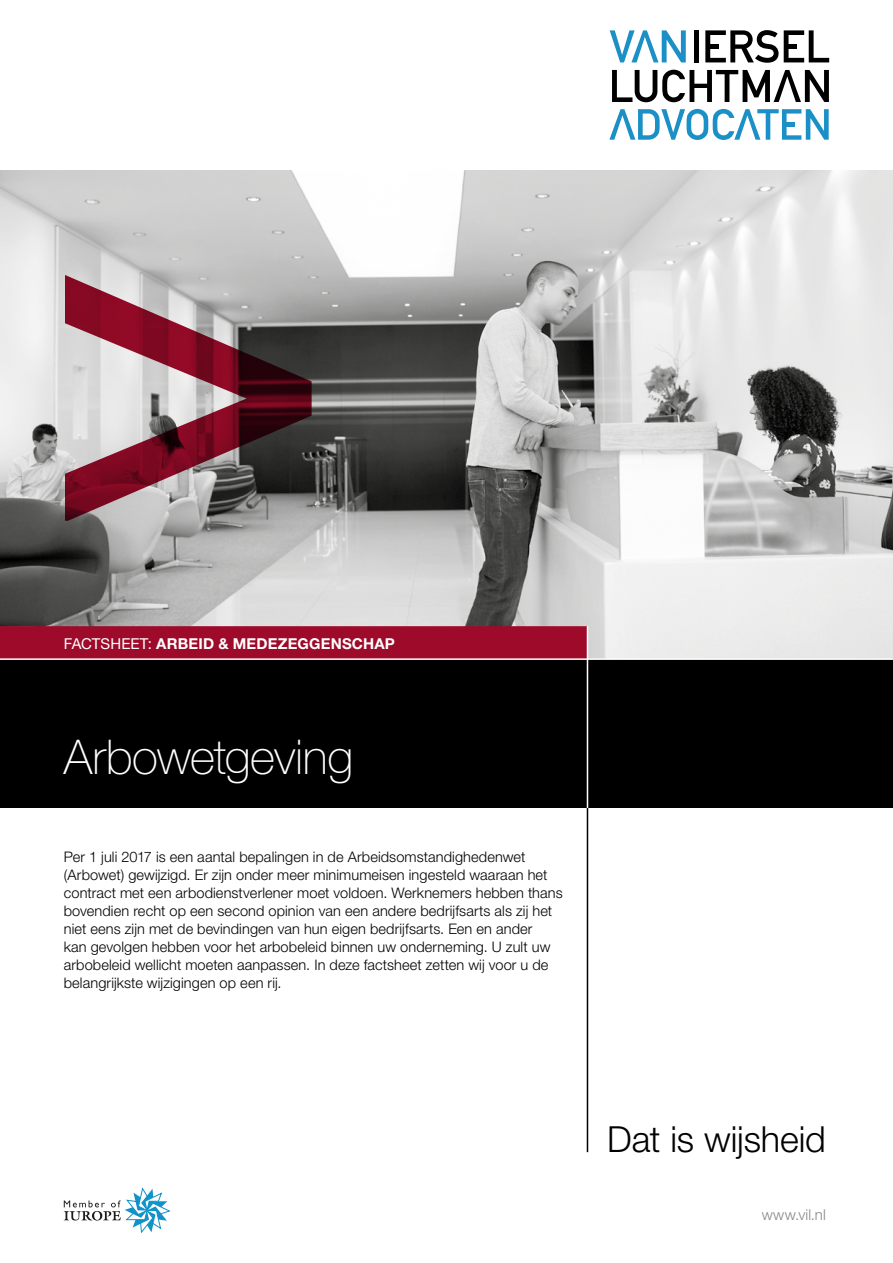
<style>
.page{position:relative;width:893px;height:1263px;background:#fff}
.page>*{position:absolute;margin:0;border:0;box-sizing:border-box;transform-origin:0 0}
.t1{font:100 48px "Helvetica Neue";letter-spacing:-.01em;color:#fff}
.t2{font:300 36px "Helvetica Neue";letter-spacing:-.005em;color:#000}
.t3{font:700 15px "Helvetica Neue";letter-spacing:.015em;color:#fff}
.t4{font:300 15px "Helvetica Neue";letter-spacing:.01em;color:#878787}
.t5{font:300 14.55px/18px "Helvetica Neue";letter-spacing:.01em;color:#000}
.s1{font-weight:400}
</style>
<div class="page">
<svg style="left:64px;top:1187px;width:107px;height:46px"></svg>
<img style="left:0;top:170px;width:893px;height:488px">
<svg style="left:609px;top:109px;width:220px;height:31px"></svg>
<svg style="left:610px;top:30px;width:76px;height:32px"></svg>
<div style="left:694px;top:30px;width:5px;height:32px;background:#000"></div>
<svg style="left:612px;top:70px;width:217px;height:32px"></svg>
<svg style="left:705px;top:30px;width:124px;height:33px"></svg>
<div style="left:786px;top:122px;width:8px;height:5px;background:#1a90c6"></div>
<svg style="left:65px;top:275px;width:247px;height:246px;background:#916e75"></svg>
<div style="left:0;top:626px;width:587px;height:33px;background:#9e0b2a"></div>
<div style="left:0;top:659px;width:893px;height:149px;background:#000"></div>
<hr style="left:0;top:658px;width:893px;height:2px;background:#fff">
<hr style="left:587px;top:626px;width:1px;height:182px;background:#fff">
<hr style="left:587px;top:808px;width:1px;height:344px;background:#000">
<p class="t3" style="left:64px;top:634px;width:333px"><span class="s1">FACTSHEET:</span> ARBEID &amp; MEDEZEGGENSCHAP</p>
<h1 class="t1" style="left:64px;top:729px;width:291px">Arbowetgeving</h1>
<p class="t5" style="left:64px;top:847px;width:501px">Per 1 juli 2017 is een aantal bepalingen in de Arbeidsomstandighedenwet (Arbowet) gewijzigd. Er zijn onder meer minimumeisen ingesteld waaraan het contract met een arbodienstverlener moet voldoen. Werknemers hebben thans bovendien recht op een second opinion van een andere bedrijfsarts als zij het niet eens zijn met de bevindingen van hun eigen bedrijfsarts. Een en ander<br>kan gevolgen hebben voor het arbobeleid binnen uw onderneming. U zult uw arbobeleid wellicht moeten aanpassen. In deze factsheet zetten wij voor u de belangrijkste wijzigingen op een rij.</p>
<h2 class="t2" style="left:607px;top:1117px;width:220px">Dat is wijsheid</h2>
<p class="t4" style="left:762px;top:1205px;width:66px">www.vil.nl</p>
</div>
